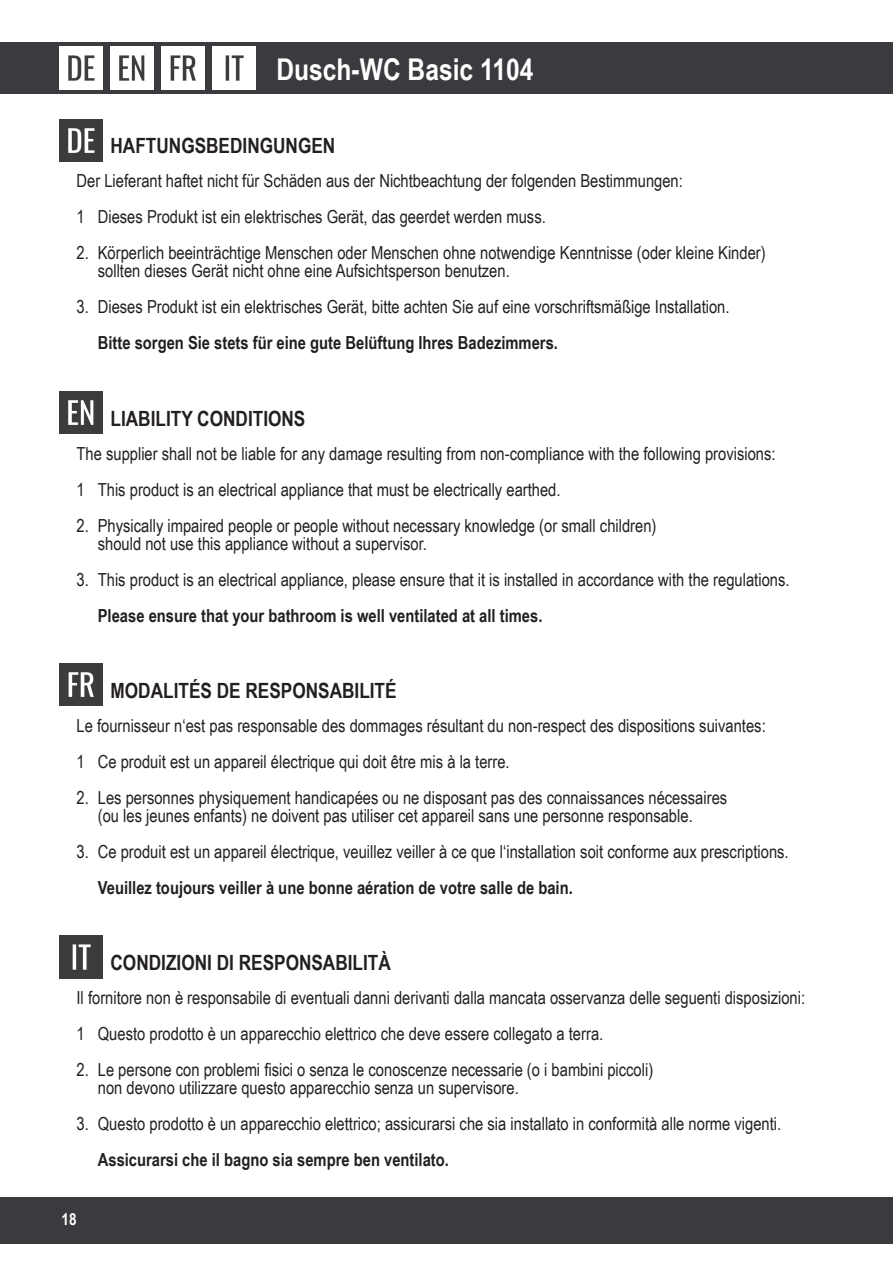
<style>
.page{position:relative;width:893px;height:1263px;background:#fff}
.page>*{position:absolute;margin:0;border:0;box-sizing:border-box;transform-origin:0 0}
.t1{font:700 30px "Arial Narrow";color:#fff}
.Überschrift{font:700 21px "Arial Narrow";color:#231f20}
.Fließtext{font:18px/18px "Arial Narrow";color:#231f20}
.Fließtext-2{font:700 18px "Arial Narrow";color:#231f20}
.t2{font:700 16.5px "Arial Narrow";color:#fff}
</style>
<div class="page">
<div style="left:0;top:43px;width:893px;height:51px;background:#3a3b3f"></div>
<div style="left:0;top:1197px;width:893px;height:47px;background:#3a3b3f"></div>
<img style="left:213px;top:47px;width:42px;height:42px">
<img style="left:162px;top:47px;width:42px;height:42px">
<img style="left:111px;top:47px;width:42px;height:42px">
<img style="left:60px;top:47px;width:42px;height:42px">
<img style="left:60px;top:119px;width:42px;height:43px">
<img style="left:60px;top:391px;width:42px;height:43px">
<img style="left:60px;top:663px;width:42px;height:43px">
<img style="left:60px;top:935px;width:42px;height:43px">
<p class="t1" style="left:276px;top:47px;width:259px">Dusch-WC Basic 1104</p>
<p class="Überschrift" style="left:111px;top:130px;width:226px">HAFTUNGSBEDINGUNGEN</p>
<p class="Fließtext" style="left:77px;top:171px;width:608px">Der Lieferant haftet nicht für Schäden aus der Nichtbeachtung der folgenden Bestimmungen:</p>
<p class="Fließtext" style="left:77px;top:207px;width:471px">1 Dieses Produkt ist ein elektrisches Gerät, das geerdet werden muss.</p>
<p class="Fließtext" style="left:98px;top:243px;width:669px;text-indent:-21px">2. Körperlich beeinträchtige Menschen oder Menschen ohne notwendige Kenntnisse (oder kleine Kinder) sollten dieses Gerät nicht ohne eine Aufsichtsperson benutzen.</p>
<p class="Fließtext" style="left:77px;top:297px;width:655px">3. Dieses Produkt ist ein elektrisches Gerät, bitte achten Sie auf eine vorschriftsmäßige Installation.</p>
<p class="Fließtext-2" style="left:98px;top:329px;width:462px">Bitte sorgen Sie stets für eine gute Belüftung Ihres Badezimmers.</p>
<p class="Überschrift" style="left:111px;top:402px;width:196px">LIABILITY CONDITIONS</p>
<p class="Fließtext" style="left:77px;top:444px;width:700px">The supplier shall not be liable for any damage resulting from non-compliance with the following provisions:</p>
<p class="Fließtext" style="left:77px;top:480px;width:486px">1 This product is an electrical appliance that must be electrically earthed.</p>
<p class="Fließtext" style="left:98px;top:516px;width:560px;text-indent:-21px">2. Physically impaired people or people without necessary knowledge (or small children) should not use this appliance without a supervisor.</p>
<p class="Fließtext" style="left:77px;top:570px;width:714px">3. This product is an electrical appliance, please ensure that it is installed in accordance with the regulations.</p>
<p class="Fließtext-2" style="left:98px;top:602px;width:446px">Please ensure that your bathroom is well ventilated at all times.</p>
<p class="Überschrift" style="left:111px;top:674px;width:288px">MODALITÉS DE RESPONSABILITÉ</p>
<p class="Fließtext" style="left:77px;top:716px;width:691px">Le fournisseur n‘est pas responsable des dommages résultant du non-respect des dispositions suivantes:</p>
<p class="Fließtext" style="left:77px;top:752px;width:435px">1 Ce produit est un appareil électrique qui doit être mis à la terre.</p>
<p class="Fließtext" style="left:98px;top:788px;width:631px;text-indent:-21px">2. Les personnes physiquement handicapées ou ne disposant pas des connaissances nécessaires (ou les jeunes enfants) ne doivent pas utiliser cet appareil sans une personne responsable.</p>
<p class="Fließtext" style="left:77px;top:842px;width:714px">3. Ce produit est un appareil électrique, veuillez veiller à ce que l‘installation soit conforme aux prescriptions.</p>
<p class="Fließtext-2" style="left:98px;top:874px;width:477px">Veuillez toujours veiller à une bonne aération de votre salle de bain.</p>
<p class="Überschrift" style="left:111px;top:947px;width:282px">CONDIZIONI DI RESPONSABILITÀ</p>
<p class="Fließtext" style="left:77px;top:988px;width:730px">Il fornitore non è responsabile di eventuali danni derivanti dalla mancata osservanza delle seguenti disposizioni:</p>
<p class="Fließtext" style="left:77px;top:1024px;width:528px">1 Questo prodotto è un apparecchio elettrico che deve essere collegato a terra.</p>
<p class="Fließtext" style="left:98px;top:1060px;width:557px;text-indent:-21px">2. Le persone con problemi fisici o senza le conoscenze necessarie (o i bambini piccoli) non devono utilizzare questo apparecchio senza un supervisore.</p>
<p class="Fließtext" style="left:77px;top:1114px;width:706px">3. Questo prodotto è un apparecchio elettrico; assicurarsi che sia installato in conformità alle norme vigenti.</p>
<p class="Fließtext-2" style="left:98px;top:1146px;width:353px">Assicurarsi che il bagno sia sempre ben ventilato.</p>
<p class="t2" style="left:61px;top:1207px;width:17px">18</p>
</div>
